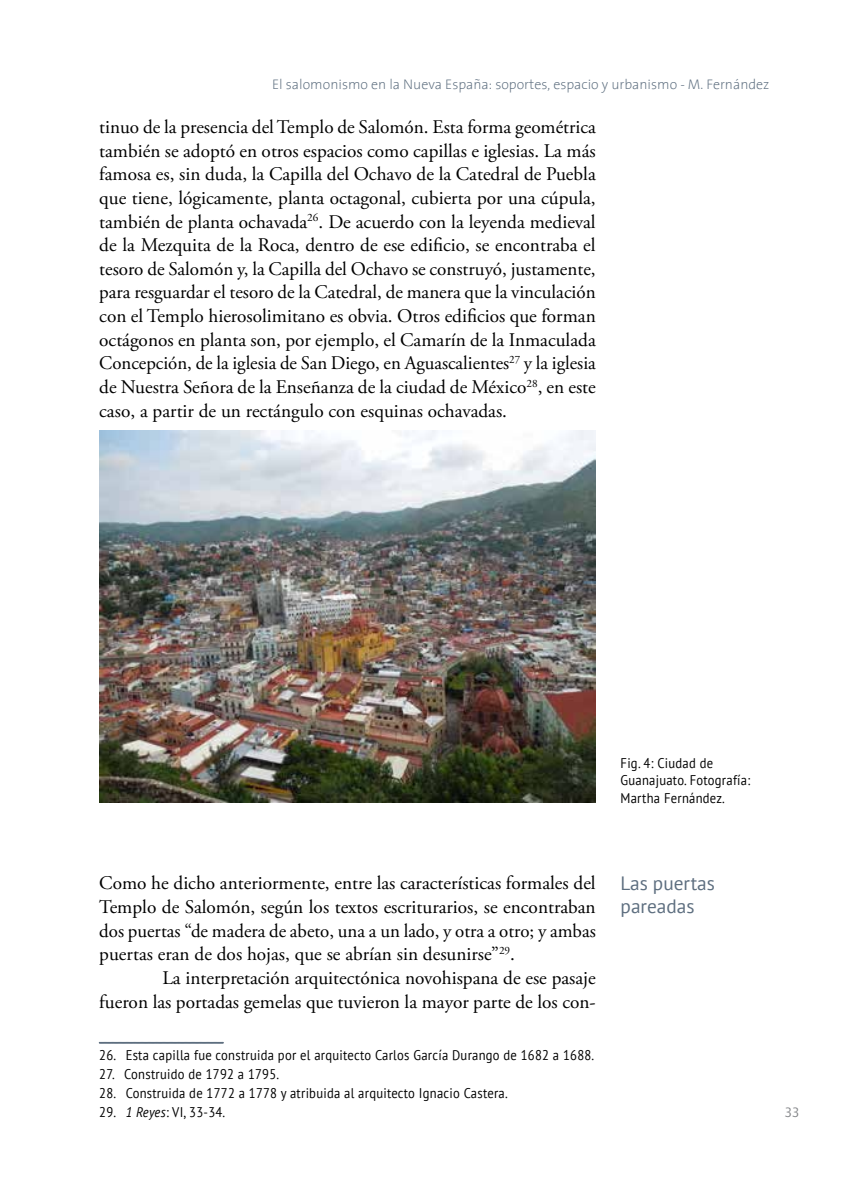
<style>
.page{position:relative;width:844px;height:1191px;background:#fff}
.page>*{position:absolute;margin:0;border:0;box-sizing:border-box;transform-origin:0 0}
.t1{font:19.25px/23.6px "Adobe Garamond Pro";color:#000;text-align:justify}
.t2{font:19.25px/23.1px "PT Sans";color:#5d6e7f}
.t3{font:14px/17.5px "PT Sans";letter-spacing:.02em;color:#000;scale:.9 1}
.t4{font:200 14px "The Sans";color:#5d6e7f}
.t5{font:14px "Quay Itc T";color:#808285}
.s1{font-style:italic}
</style>
<div class="page">
<svg style="left:99px;top:1042px;width:124px;height:1px"></svg>
<img style="left:99px;top:430px;width:496px;height:372px">
<p class="t4" style="left:272px;top:73px;width:498px">El salomonismo en la Nueva España: soportes, espacio y urbanismo - M. Fernández</p>
<p class="t1" style="left:99px;top:116px;width:498px">tinuo de la presencia del Templo de Salomón. Esta forma geométrica también se adoptó en otros espacios como capillas e iglesias. La más famosa es, sin duda, la Capilla del Ochavo de la Catedral de Puebla que tiene, lógicamente, planta octagonal, cubierta por una cúpula, también de planta ochavada<sup>26</sup>. De acuerdo con la leyenda medieval de la Mezquita de la Roca, dentro de ese edificio, se encontraba el tesoro de Salomón y, la Capilla del Ochavo se construyó, justamente, para resguardar el tesoro de la Catedral, de manera que la vinculación con el Templo hierosolimitano es obvia. Otros edificios que forman octágonos en planta son, por ejemplo, el Camarín de la Inmaculada Concepción, de la iglesia de San Diego, en Aguascalientes<sup>27</sup> y la iglesia de Nuestra Señora de la Enseñanza de la ciudad de México<sup>28</sup>, en este caso, a partir de un rectángulo con esquinas ochavadas.</p>
<p class="t3" style="left:620px;top:753px;width:145px">Fig. 4: Ciudad de<br>Guanajuato. Fotografía:<br>Martha Fernández.</p>
<p class="t1" style="left:99px;top:872px;width:498px">Como he dicho anteriormente, entre las características formales del Templo de Salomón, según los textos escriturarios, se encontraban dos puertas “de madera de abeto, una a un lado, y otra a otro; y ambas puertas eran de dos hojas, que se abrían sin desunirse”<sup>29</sup>.</p>
<p class="t1" style="left:99px;top:966px;width:498px;text-align:right">La interpretación arquitectónica novohispana de ese pasaje<br>fueron las portadas gemelas que tuvieron la mayor parte de los con-</p>
<p class="t3" style="left:99px;top:1046px;width:551px">26. Esta capilla fue construida por el arquitecto Carlos García Durango de 1682 a 1688.</p>
<p class="t3" style="left:99px;top:1065px;width:201px">27. Construido de 1792 a 1795.</p>
<p class="t3" style="left:99px;top:1083px;width:455px">28. Construida de 1772 a 1778 y atribuida al arquitecto Ignacio Castera.</p>
<p class="t3" style="left:99px;top:1102px;width:141px">29. <span class="s1">1 Reyes</span>: VI, 33-34.</p>
<p class="t2" style="left:620px;top:871px;width:96px">Las puertas pareadas</p>
<p class="t5" style="left:784px;top:1103px;width:16px">33</p>
</div>
